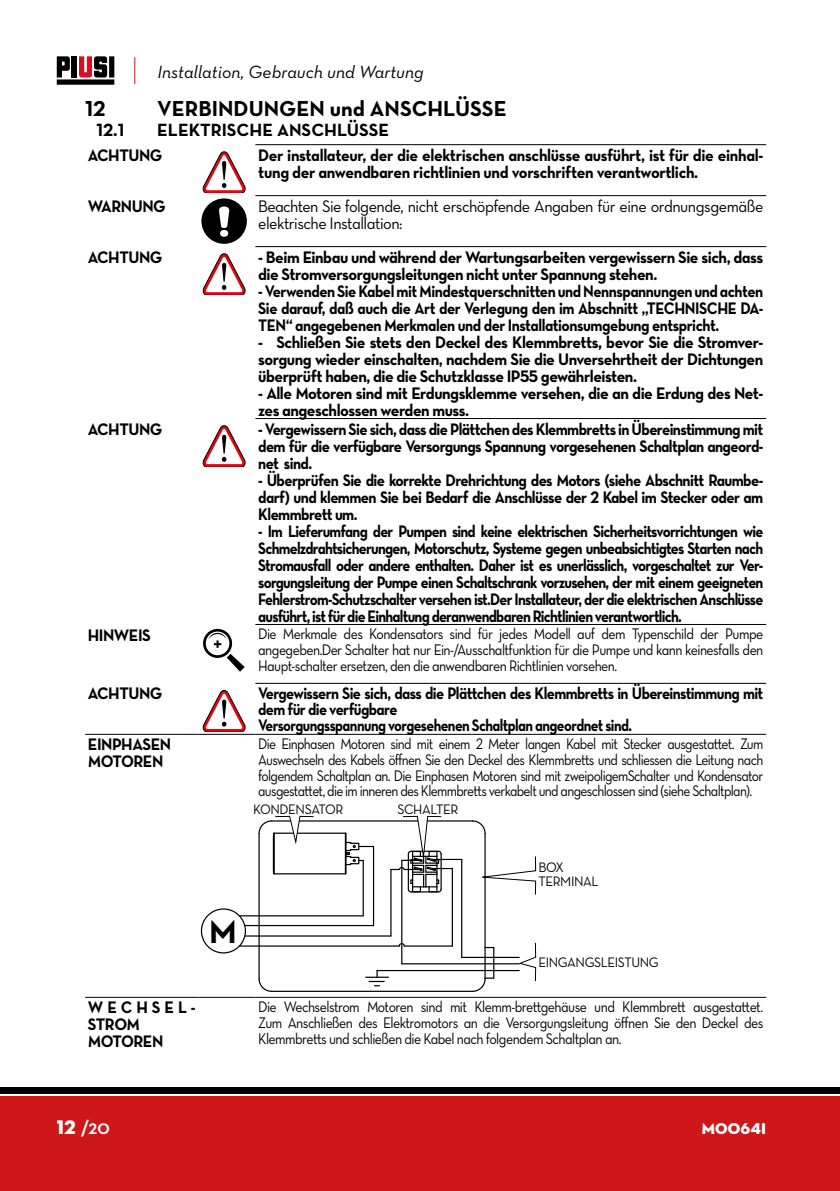
<style>
.page{position:relative;width:840px;height:1191px;background:#fff}
.page>*{position:absolute;margin:0;border:0;box-sizing:border-box;transform-origin:0 0}
.t1{font:700 33.2px "Neutraface Text";color:#000}
.DE_-_TITOLI{font:22px "Neutraface Text Bold Alt";color:#000}
.t2{font:700 20px "Neutraface Display";color:#fff}
.t3{font:18px "Neutraface Text Book Italic Alt";color:#000}
.DE-SOTTOTITOLI{font:18px "Neutraface Text Bold Alt";color:#000}
.DE_-_NOTE_ATTENZIONE{font:17px/17px "Neutraface Text Bold Alt";letter-spacing:-.03em;color:#000;scale:.95 1}
.DE_-_NOTE_ATTENZIONE-2{font:17px/17px "Neutraface Text Bold Alt";letter-spacing:-.03em;color:#000;text-align:justify;scale:.9 1}
.DE_-_NOTE_ATTENZIONE-3{font:17px/17px "Neutraface Text Bold Alt";letter-spacing:-.03em;color:#000;text-align:justify;scale:.87 1}
.DE-TESTO_NORMALE{font:17px/17px "Neutraface Text Book Alt";letter-spacing:-.03em;color:#000;scale:.95 1}
.DE_-_NOTE_ATTENZIONE-4{font:17px/15.6px "Neutraface Text Bold Alt";letter-spacing:-.03em;color:#000;scale:.89 1}
.DE_-_NOTE_ATTENZIONE-5{font:17px "Neutraface Text Bold Alt";letter-spacing:-.03em;color:#000;scale:.85 1}
.DE_-_NOTE_ATTENZIONE-6{font:17px/17px "Neutraface Text Bold Alt";letter-spacing:.24em;color:#000;scale:.95 1}
.t4{font:16px "Neutraface Display Titling";letter-spacing:.01em;color:#fff}
.DE-TESTO_NORMALE-2{font:15.6px/15.6px "Neutraface Text Book Alt";letter-spacing:-.04em;color:#000;text-align:justify;scale:.89 1}
.DE-TESTO_NORMALE-3{font:15.6px/15.6px "Neutraface Text Book Alt";letter-spacing:-.04em;color:#000;text-align:justify;scale:.87 1}
.EN_-_TESTO_NORMALE{font:14px "Neutraface Text";letter-spacing:-.03em;color:#000;scale:.95 1}
.s1{font-family:"Neutraface Display Titling";font-weight:400}
</style>
<div class="page">
<div style="left:0;top:1096px;width:839px;height:95px;background:#cd1719"></div>
<div style="left:0;top:1087px;width:839px;height:6px;background:#000"></div>
<svg style="left:134px;top:57px;width:1px;height:27px"></svg>
<svg style="left:57px;top:56px;width:57px;height:29px"></svg>
<div style="left:72px;top:56px;width:5px;height:21px;background:#000"></div>
<hr style="left:85px;top:734px;width:113px;height:1px;background:#000">
<hr style="left:198px;top:734px;width:57px;height:1px;background:#000">
<hr style="left:85px;top:997px;width:113px;height:1px;background:#000">
<hr style="left:198px;top:997px;width:57px;height:1px;background:#000">
<hr style="left:255px;top:997px;width:510px;height:1px;background:#000">
<hr style="left:255px;top:144px;width:510px;height:1px;background:#000">
<hr style="left:255px;top:195px;width:510px;height:1px;background:#000">
<hr style="left:255px;top:246px;width:510px;height:1px;background:#000">
<hr style="left:255px;top:418px;width:510px;height:1px;background:#000">
<hr style="left:255px;top:624px;width:510px;height:1px;background:#000">
<hr style="left:255px;top:683px;width:510px;height:1px;background:#000">
<hr style="left:255px;top:734px;width:510px;height:1px;background:#000">
<svg style="left:202px;top:151px;width:43px;height:42px"></svg>
<div style="left:201px;top:198px;width:46px;height:46px;background:#000;border-radius:50%"></div>
<svg style="left:219px;top:206px;width:10px;height:31px"></svg>
<svg style="left:202px;top:253px;width:43px;height:42px"></svg>
<svg style="left:202px;top:425px;width:43px;height:42px"></svg>
<svg style="left:203px;top:629px;width:41px;height:42px"></svg>
<svg style="left:202px;top:690px;width:43px;height:41px"></svg>
<div style="left:201px;top:908px;width:45px;height:45px;border:1px solid #000;border-radius:50%"></div>
<hr style="left:461px;top:859px;width:1px;height:98px;background:#000">
<hr style="left:461px;top:956px;width:58px;height:2px;background:#000">
<hr style="left:401px;top:860px;width:1px;height:103px;background:#000">
<hr style="left:401px;top:963px;width:118px;height:1px;background:#000">
<hr style="left:377px;top:970px;width:142px;height:1px;background:#000">
<hr style="left:451px;top:868px;width:1px;height:78px;background:#000">
<hr style="left:390px;top:869px;width:1px;height:67px;background:#000">
<svg style="left:365px;top:970px;width:23px;height:16px"></svg>
<hr style="left:239px;top:945px;width:160px;height:1px;background:#000">
<hr style="left:373px;top:846px;width:1px;height:79px;background:#000">
<hr style="left:362px;top:860px;width:1px;height:56px;background:#000">
<hr style="left:271px;top:820px;width:201px;height:1px;background:#000">
<hr style="left:484px;top:833px;width:1px;height:145px;background:#000">
<hr style="left:271px;top:990px;width:201px;height:2px;background:#000">
<hr style="left:258px;top:833px;width:1px;height:145px;background:#000">
<hr style="left:493px;top:947px;width:1px;height:31px;background:#000">
<svg style="left:258px;top:977px;width:15px;height:15px"></svg>
<svg style="left:471px;top:977px;width:22px;height:15px"></svg>
<svg style="left:471px;top:820px;width:15px;height:14px"></svg>
<svg style="left:398px;top:942px;width:7px;height:5px"></svg>
<hr style="left:404px;top:945px;width:48px;height:1px;background:#000">
<hr style="left:239px;top:915px;width:124px;height:1px;background:#000">
<hr style="left:245px;top:935px;width:145px;height:1px;background:#000">
<hr style="left:244px;top:925px;width:129px;height:1px;background:#000">
<hr style="left:344px;top:833px;width:2px;height:41px;background:#000">
<hr style="left:273px;top:836px;width:1px;height:35px;background:#000">
<hr style="left:274px;top:873px;width:71px;height:1px;background:#000">
<hr style="left:274px;top:832px;width:71px;height:1px;background:#000">
<svg style="left:344px;top:842px;width:29px;height:23px"></svg>
<svg style="left:516px;top:942px;width:20px;height:40px"></svg>
<svg style="left:390px;top:815px;width:71px;height:78px"></svg>
<svg style="left:258px;top:815px;width:56px;height:32px"></svg>
<svg style="left:482px;top:855px;width:54px;height:40px"></svg>
<p class="t3" style="left:157px;top:60px;width:267px">Installation, Gebrauch und Wartung</p>
<p class="DE_-_TITOLI" style="left:85px;top:95px;width:22px">12</p>
<p class="DE_-_TITOLI" style="left:157px;top:95px;width:351px">VERBINDUNGEN und ANSCHLÜSSE</p>
<p class="DE-SOTTOTITOLI" style="left:96px;top:119px;width:29px">12.1</p>
<p class="DE-SOTTOTITOLI" style="left:157px;top:119px;width:233px">ELEKTRISCHE ANSCHLÜSSE</p>
<p class="DE_-_NOTE_ATTENZIONE" style="left:88px;top:146px;width:80px">ACHTUNG</p>
<p class="DE_-_NOTE_ATTENZIONE" style="left:258px;top:146px;width:533px">Der installateur, der die elektrischen anschlüsse ausführt, ist für die einhal&shy;tung der anwendbaren richtlinien und vorschriften verantwortlich.</p>
<p class="DE_-_NOTE_ATTENZIONE" style="left:88px;top:197px;width:83px">WARNUNG</p>
<p class="DE-TESTO_NORMALE" style="left:258px;top:197px;width:533px">Beachten Sie folgende, nicht erschöpfende Angaben für eine ordnungsgemäße elektrische Installation:</p>
<p class="DE_-_NOTE_ATTENZIONE" style="left:88px;top:248px;width:80px">ACHTUNG</p>
<p class="DE_-_NOTE_ATTENZIONE" style="left:258px;top:248px;width:533px">- Beim Einbau und während der Wartungsarbeiten vergewissern Sie sich, dass die Stromversorgungsleitungen nicht unter Spannung stehen.</p>
<p class="DE_-_NOTE_ATTENZIONE-2" style="left:258px;top:282px;width:562px">- Verwenden Sie Kabel mit Mindestquerschnitten und Nennspannungen und achten Sie darauf, daß auch die Art der Verlegung den im Abschnitt „TECHNISCHE DA-TEN“ angegebenen Merkmalen und der Installationsumgebung entspricht.</p>
<p class="DE_-_NOTE_ATTENZIONE" style="left:258px;top:333px;width:533px;text-align:justify">- Schließen Sie stets den Deckel des Klemmbretts, bevor Sie die Stromver&shy;sorgung wieder einschalten, nachdem Sie die Unversehrtheit der Dichtungen überprüft haben, die die Schutzklasse IP55 gewährleisten.</p>
<p class="DE_-_NOTE_ATTENZIONE" style="left:258px;top:384px;width:533px">- Alle Motoren sind mit Erdungsklemme versehen, die an die Erdung des Net&shy;zes angeschlossen werden muss.</p>
<p class="DE_-_NOTE_ATTENZIONE" style="left:88px;top:420px;width:80px">ACHTUNG</p>
<p class="DE_-_NOTE_ATTENZIONE-2" style="left:258px;top:420px;width:562px">- Vergewissern Sie sich, dass die Plättchen des Klemmbretts in Übereinstimmung mit dem für die verfügbare Versorgungs Spannung vorgesehenen Schaltplan angeord&shy;net sind.</p>
<p class="DE_-_NOTE_ATTENZIONE-2" style="left:258px;top:471px;width:562px">- Überprüfen Sie die korrekte Drehrichtung des Motors (siehe Abschnitt Raumbe&shy;darf) und klemmen Sie bei Bedarf die Anschlüsse der 2 Kabel im Stecker oder am Klemmbrett um.</p>
<p class="DE_-_NOTE_ATTENZIONE-3" style="left:258px;top:522px;width:582px">- Im Lieferumfang der Pumpen sind keine elektrischen Sicherheitsvorrichtungen wie Schmelzdrahtsicherungen, Motorschutz, Systeme gegen unbeabsichtigtes Starten nach Stromausfall oder andere enthalten. Daher ist es unerlässlich, vorgeschaltet zur Ver&shy;sorgungsleitung der Pumpe einen Schaltschrank vorzusehen, der mit einem geeigneten Fehlerstrom-Schutzschalter versehen ist.Der Installateur, der die elektrischen Anschlüsse ausführt, ist für die Einhaltung deranwendbaren Richtlinien verantwortlich.</p>
<p class="DE_-_NOTE_ATTENZIONE" style="left:88px;top:626px;width:68px">HINWEIS</p>
<p class="DE-TESTO_NORMALE-2" style="left:258px;top:626px;width:569px">Die Merkmale des Kondensators sind für jedes Modell auf dem Typenschild der Pumpe angegeben.Der Schalter hat nur Ein-/Ausschaltfunktion für die Pumpe und kann keinesfalls den Haupt-schalter ersetzen, den die anwendbaren Richtlinien vorsehen.</p>
<p class="DE_-_NOTE_ATTENZIONE" style="left:88px;top:685px;width:80px">ACHTUNG</p>
<p class="DE_-_NOTE_ATTENZIONE-4" style="left:258px;top:685px;width:569px">Vergewissern Sie sich, dass die Plättchen des Klemmbretts in Übereinstimmung mit dem für die verfügbare</p>
<p class="DE_-_NOTE_ATTENZIONE-5" style="left:258px;top:714px;width:441px">Versorgungsspannung vorgesehenen Schaltplan angeordnet sind.</p>
<p class="DE_-_NOTE_ATTENZIONE" style="left:88px;top:736px;width:89px">EINPHASEN</p>
<p class="DE_-_NOTE_ATTENZIONE" style="left:88px;top:753px;width:81px">MOTOREN</p>
<p class="DE-TESTO_NORMALE-3" style="left:258px;top:736px;width:582px">Die Einphasen Motoren sind mit einem 2 Meter langen Kabel mit Stecker ausgestattet. Zum Auswechseln des Kabels öffnen Sie den Deckel des Klemmbretts und schliessen die Leitung nach folgendem Schaltplan an. Die Einphasen Motoren sind mit zweipoligemSchalter und Kondensator ausgestattet, die im inneren des Klemmbretts verkabelt und angeschlossen sind (siehe Schaltplan).</p>
<p class="t1" style="left:209px;top:910px;width:29px">M</p>
<p class="DE_-_NOTE_ATTENZIONE-6" style="left:88px;top:999px;width:115px">WECHSEL-<br>STROM</p>
<p class="DE_-_NOTE_ATTENZIONE" style="left:88px;top:1033px;width:81px">MOTOREN</p>
<p class="EN_-_TESTO_NORMALE" style="left:253px;top:800px;width:96px">KONDENSATOR</p>
<p class="EN_-_TESTO_NORMALE" style="left:397px;top:800px;width:66px">SCHALTER</p>
<p class="EN_-_TESTO_NORMALE" style="left:538px;top:858px;width:29px">BOX</p>
<p class="EN_-_TESTO_NORMALE" style="left:538px;top:872px;width:65px">TERMINAL</p>
<p class="EN_-_TESTO_NORMALE" style="left:538px;top:953px;width:128px">EINGANGSLEISTUNG</p>
<p class="DE-TESTO_NORMALE-2" style="left:258px;top:999px;width:569px">Die Wechselstrom Motoren sind mit Klemm-brettgehäuse und Klemmbrett ausgestattet.<br>Zum Anschließen des Elektromotors an die Versorgungsleitung öffnen Sie den Deckel des Klemmbretts und schließen die Kabel nach folgendem Schaltplan an.</p>
<p class="t2" style="left:57px;top:1116px;width:55px"><span class="s1">12</span> /20</p>
<p class="t4" style="left:701px;top:1118px;width:66px">M0064I</p>
</div>
